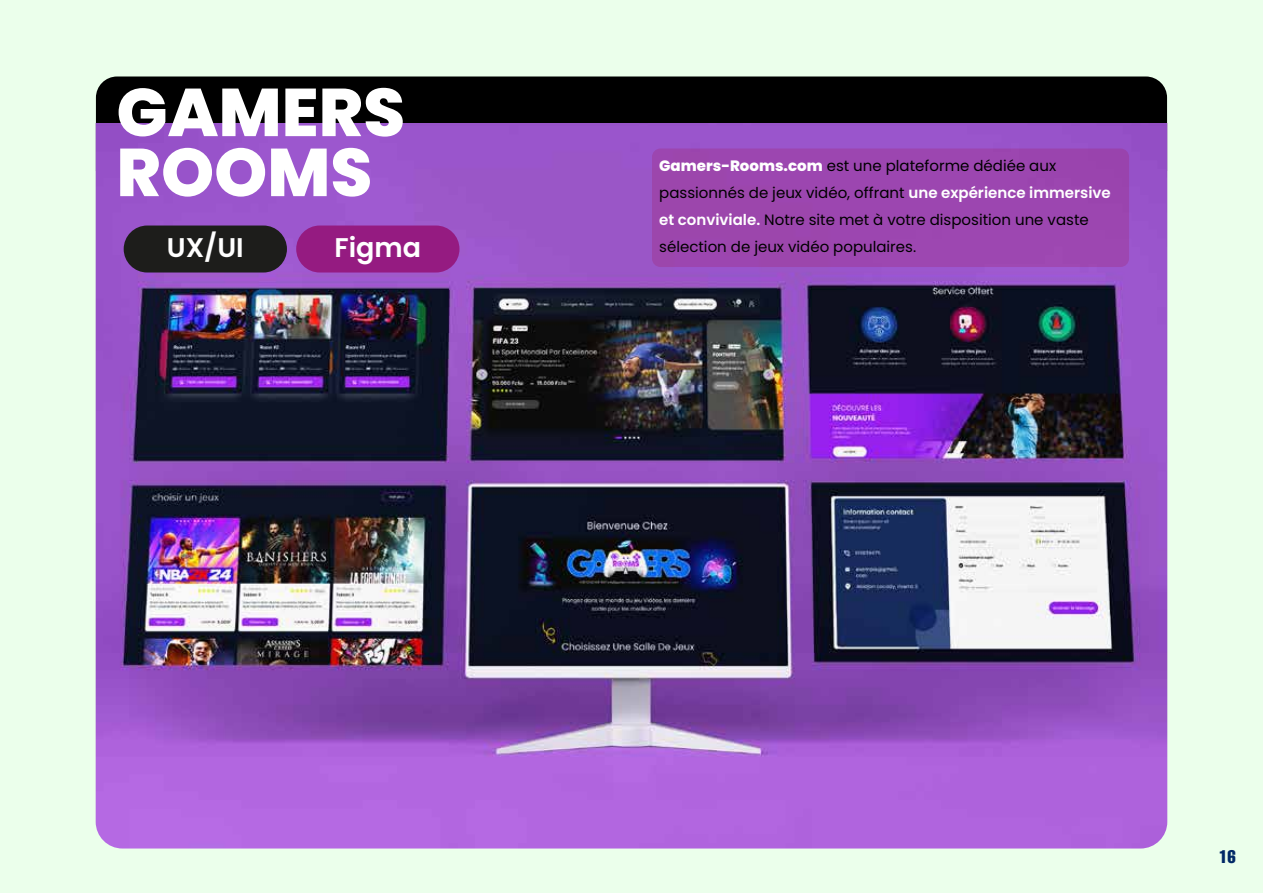
<style>
.page{position:relative;width:1263px;height:893px;background:#ebffeb}
.page>*{position:absolute;margin:0;border:0;box-sizing:border-box;transform-origin:0 0}
.t1{font:800 67.5px/60px "Poppins";color:#fff}
.t2{font:600 27px "Poppins";color:#fff}
.t3{font:extra-condensed 18px "Helvetica";color:#002866}
.t4{font:15px/27px "Poppins";color:#000}
.s1{font-weight:800;color:#fff}
.s2{font-weight:600;color:#fff}
</style>
<div class="page">
<div style="left:96px;top:77px;width:1071px;height:46px;background:#000"></div>
<img style="left:96px;top:123px;width:1071px;height:725px">
<div style="left:124px;top:226px;width:163px;height:46px;background:#1d1d1b"></div>
<div style="left:296px;top:226px;width:163px;height:46px;background:#951b81"></div>
<div style="left:652px;top:149px;width:477px;height:118px;background:#9c46b0;border-radius:9px"></div>
<h1 class="t1" style="left:116px;top:83px;width:290px">GAMERS<br>ROOMS</h1>
<h2 class="t2" style="left:167px;top:231px;width:78px">UX/UI</h2>
<h2 class="t2" style="left:334px;top:231px;width:88px">Figma</h2>
<p class="t4" style="left:659px;top:152px;width:453px"><span class="s1">Gamers-Rooms.com</span> est une plateforme dédiée aux passionnés de jeux vidéo, offrant <span class="s2">une expérience immersive et conviviale.</span> Notre site met à votre disposition une vaste sélection de jeux vidéo populaires.</p>
<p class="t3" style="left:1219px;top:845px;width:18px">16</p>
</div>
